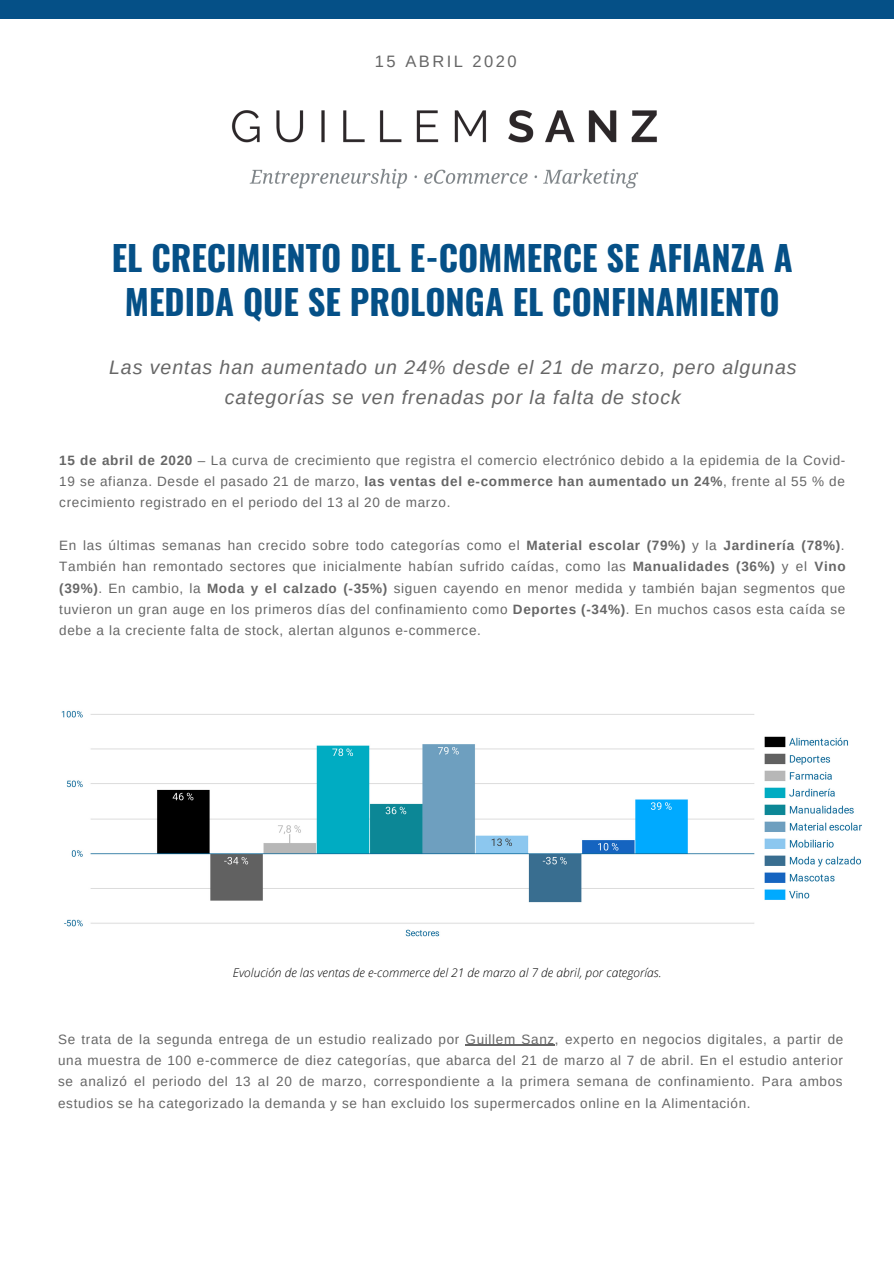
<style>
.page{position:relative;width:894px;height:1264px;background:#fff}
.page>*{position:absolute;margin:0;border:0;box-sizing:border-box;transform-origin:0 0}
.t1{font:700 34.35px/43.8px "Oswald";color:#055087;text-align:center}
.t2{font:italic 19.5px/30.3px "Arimo";letter-spacing:.05em;color:#666;text-align:center}
.t3{font:16.5px "Arimo";letter-spacing:.15em;color:#666}
.t4{font:13.5px/21.3px "Arimo";letter-spacing:.05em;color:#666;text-align:justify}
.t5{font:italic 300 12px "Open Sans";color:#000}
.s1{font-weight:700}
</style>
<div class="page">
<div style="left:0;top:0;width:893px;height:19px;background:#055087"></div>
<img style="left:231px;top:110px;width:426px;height:79px">
<hr style="left:465px;top:1044px;width:90px;height:1px;background:#666">
<img style="left:61px;top:710px;width:801px;height:227px">
<p class="t3" style="left:375px;top:52px;width:143px">15 ABRIL 2020</p>
<h1 class="t1" style="left:112px;top:235px;width:682px">EL CRECIMIENTO DEL E-COMMERCE SE AFIANZA A<br>MEDIDA QUE SE PROLONGA EL CONFINAMIENTO</h1>
<h2 class="t2" style="left:109px;top:352px;width:689px">Las ventas han aumentado un 24% desde el 21 de marzo, pero algunas categorías se ven frenadas por la falta de stock</h2>
<p class="t4" style="left:59px;top:449px;width:787px"><span class="s1">15 de abril de 2020</span> – La curva de crecimiento que registra el comercio electrónico debido a la epidemia de la Covid-19 se afianza. Desde el pasado 21 de marzo, <span class="s1">las ventas del e-commerce han aumentado un 24%</span>, frente al 55 % de crecimiento registrado en el periodo del 13 al 20 de marzo.</p>
<p class="t4" style="left:59px;top:534px;width:787px">En las últimas semanas han crecido sobre todo categorías como el <span class="s1">Material escolar (79%)</span> y la <span class="s1">Jardinería (78%)</span>.<br>También han remontado sectores que inicialmente habían sufrido caídas, como las <span class="s1">Manualidades (36%)</span> y el <span class="s1">Vino (39%)</span>. En cambio, la <span class="s1">Moda y el calzado (-35%)</span> siguen cayendo en menor medida y también bajan segmentos que tuvieron un gran auge en los primeros días del confinamiento como <span class="s1">Deportes (-34%)</span>. En muchos casos esta caída se debe a la creciente falta de stock, alertan algunos e-commerce.</p>
<p class="t5" style="left:233px;top:964px;width:430px">Evolución de las ventas de e-commerce del 21 de marzo al 7 de abril, por categorías.</p>
<p class="t4" style="left:58px;top:1028px;width:786px">Se trata de la segunda entrega de un estudio realizado por Guillem Sanz, experto en negocios digitales, a partir de una muestra de 100 e-commerce de diez categorías, que abarca del 21 de marzo al 7 de abril. En el estudio anterior se analizó el periodo del 13 al 20 de marzo, correspondiente a la primera semana de confinamiento. Para ambos estudios se ha categorizado la demanda y se han excluido los supermercados online en la Alimentación.</p>
</div>
